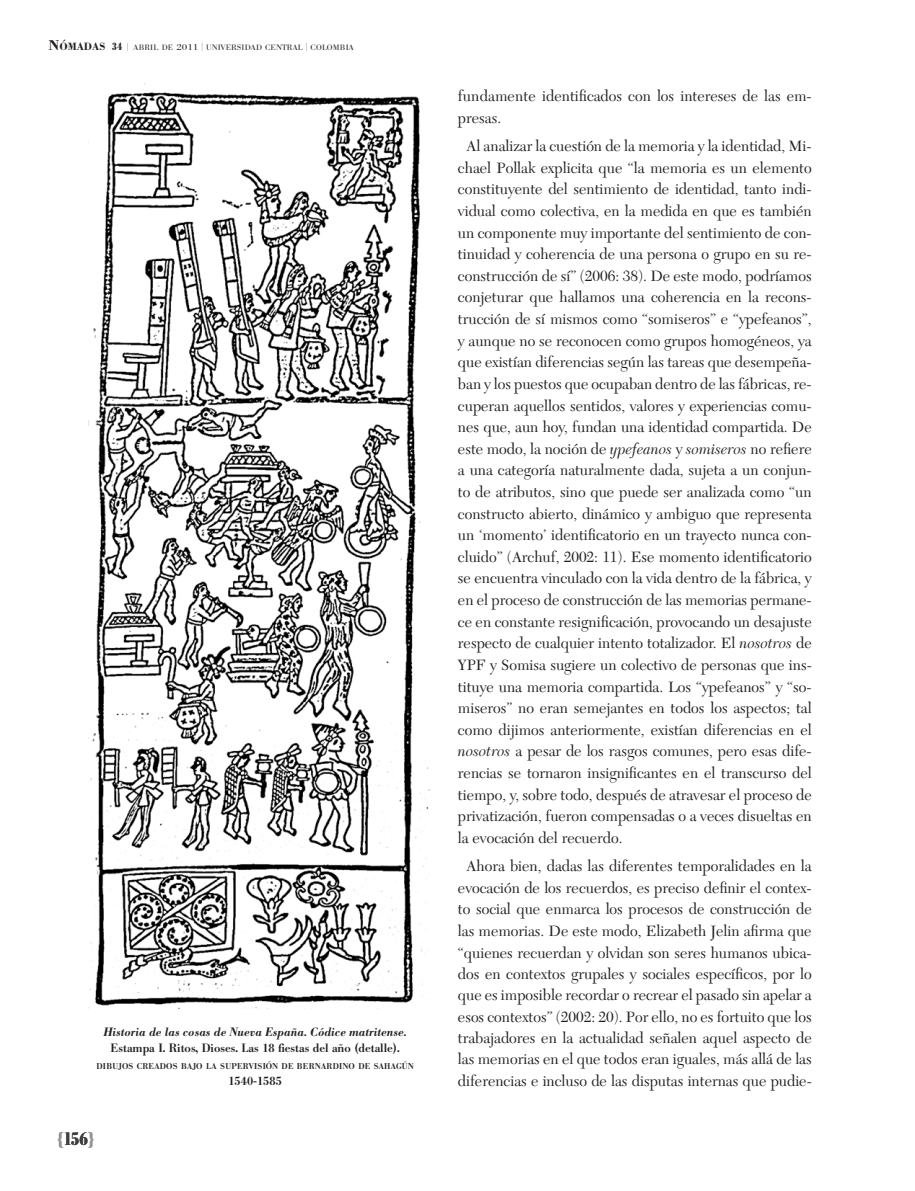
<style>
.page{position:relative;width:915px;height:1191px;background:#fff}
.page>*{position:absolute;margin:0;border:0;box-sizing:border-box;transform-origin:0 0}
.t1{font:700 condensed 18px "Bodoni BE";color:#3e3e3f}
.t2{font:15.6px/21.6px "New Caledonia";color:#231f20}
.t3{font:500 12px "Bodoni BE";color:#231f20}
.t4{font:italic 500 12px "Bodoni BE";color:#231f20}
.t5{font:500 12px "Bodoni BE";color:#231f20}
.t6{font:500 8.4px "Bodoni BE";letter-spacing:.02em;color:#231f20}
.t7{font:300 7.8px "Bodoni BE";letter-spacing:.02em;color:#231f20;scale:1.09 1}
.s1{font-family:"Bodoni";font-weight:700;font-size:14.7px}
.s2{font-family:"Bodoni";font-weight:700;font-size:10.95px}
.s3{font-weight:700;font-stretch:condensed;font-size:10.5px}
.s4{font-size:8.25px}
.s5{font-size:8.55px}
.s6{color:#939598}
.s7{font-style:italic}
</style>
<div class="page">
<img style="left:88px;top:92px;width:341px;height:917px">
<p class="t7" style="left:48px;top:43px;width:282px"><span class="s1">N</span><span class="s2">ÓMADAS</span> <span class="s3">34</span> <span class="s4">|</span> ABRIL DE <span class="s5">2011</span> <span class="s4">|</span> UNIVERSIDAD CENTRAL <span class="s4">|</span> COLOMBIA</p>
<p class="t4" style="left:103px;top:1024px;width:305px">Historia de las cosas de Nueva España. Códice matritense.</p>
<p class="t3" style="left:110px;top:1041px;width:290px">Estampa I. Ritos, Dioses. Las 18 fiestas del año (detalle).</p>
<p class="t6" style="left:96px;top:1061px;width:318px">DIBUJOS CREADOS BAJO LA SUPERVISIÓN DE BERNARDINO DE SAHAGÚN</p>
<p class="t5" style="left:228px;top:1074px;width:55px">1540-1585</p>
<p class="t1" style="left:57px;top:1128px;width:39px"><span class="s6">{</span>156<span class="s6">}</span></p>
<p class="t2" style="left:458px;top:85px;width:355px">fundamente identificados con los intereses de las em&shy;presas.</p>
<p class="t2" style="left:458px;top:136px;width:355px;text-align:justify;text-indent:9px">Al analizar la cuestión de la memoria y la identidad, Mi&shy;chael Pollak explicita que “la memoria es un elemento constituyente del sentimiento de identidad, tanto indi&shy;vidual como colectiva, en la medida en que es también un componente muy importante del sentimiento de con&shy;tinuidad y coherencia de una persona o grupo en su re&shy;construcción de sí” (2006: 38). De este modo, podríamos conjeturar que hallamos una coherencia en la recons&shy;trucción de sí mismos como “somiseros” e “ypefeanos”, y aunque no se reconocen como grupos homogéneos, ya que existían diferencias según las tareas que desempeña&shy;ban y los puestos que ocupaban dentro de las fábricas, re&shy;cuperan aquellos sentidos, valores y experiencias comu&shy;nes que, aun hoy, fundan una identidad compartida. De este modo, la noción de <span class="s7">ypefeanos</span> y <span class="s7">somiseros</span> no refiere a una categoría naturalmente dada, sujeta a un conjun&shy;to de atributos, sino que puede ser analizada como “un constructo abierto, dinámico y ambiguo que representa un ‘momento’ identificatorio en un trayecto nunca con&shy;cluido” (Archuf, 2002: 11). Ese momento identificatorio se encuentra vinculado con la vida dentro de la fábrica, y en el proceso de construcción de las memorias permane&shy;ce en constante resignificación, provocando un desajuste respecto de cualquier intento totalizador. El <span class="s7">nosotros</span> de YPF y Somisa sugiere un colectivo de personas que ins&shy;tituye una memoria compartida. Los “ypefeanos” y “so&shy;miseros” no eran semejantes en todos los aspectos; tal como dijimos anteriormente, existían diferencias en el <span class="s7">nosotros</span> a pesar de los rasgos comunes, pero esas dife&shy;rencias se tornaron insignificantes en el transcurso del tiempo, y, sobre todo, después de atravesar el proceso de privatización, fueron compensadas o a veces disueltas en la evocación del recuerdo.</p>
<p class="t2" style="left:458px;top:855px;width:355px;text-align:center">Ahora bien, dadas las diferentes temporalidades en la evocación de los recuerdos, es preciso definir el contex&shy;to social que enmarca los procesos de construcción de las memorias. De este modo, Elizabeth Jelin afirma que “quienes recuerdan y olvidan son seres humanos ubica&shy;dos en contextos grupales y sociales específicos, por lo que es imposible recordar o recrear el pasado sin apelar a esos contextos” (2002: 20). Por ello, no es fortuito que los trabajadores en la actualidad señalen aquel aspecto de las memorias en el que todos eran iguales, más allá de las diferencias e incluso de las disputas internas que pudie-</p>
</div>
